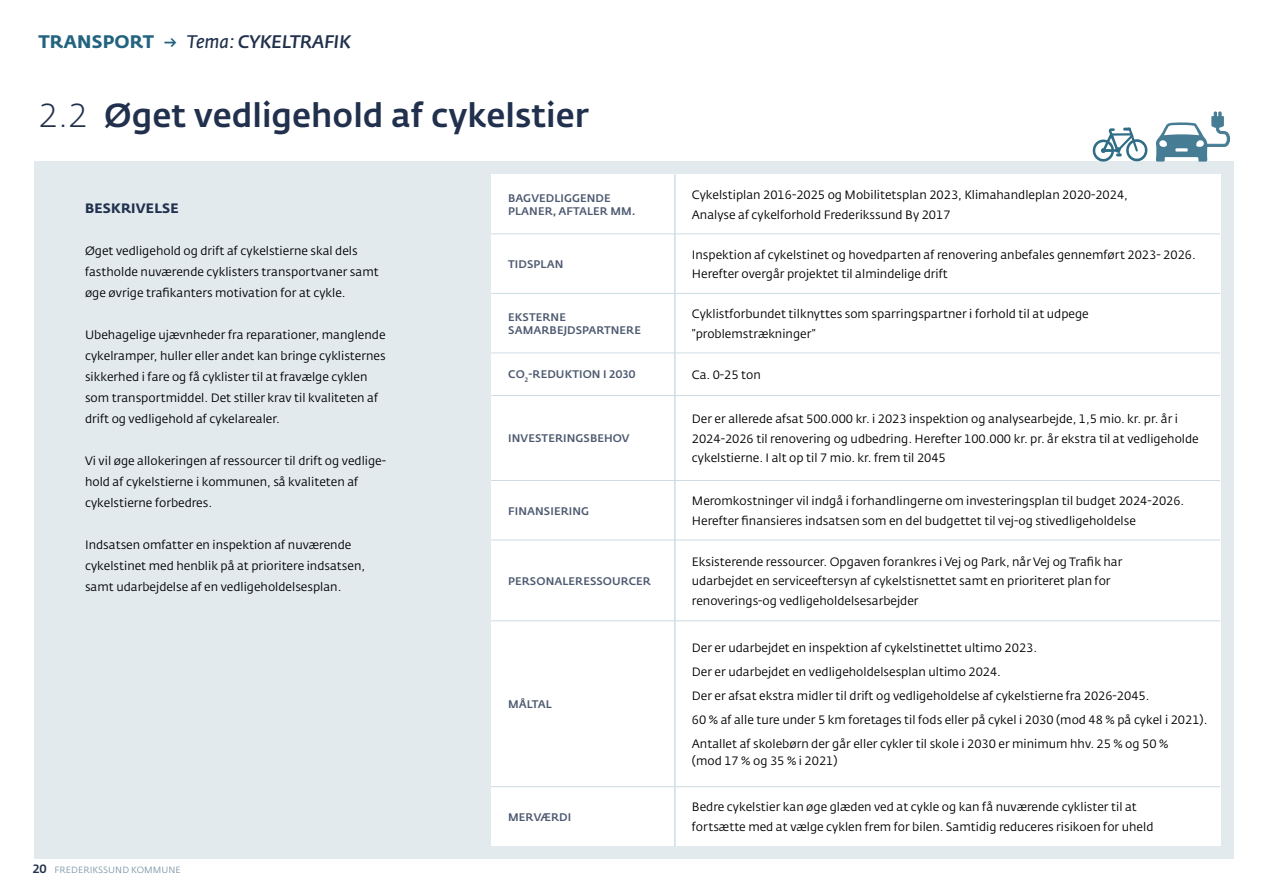
<style>
.page{position:relative;width:1263px;height:893px;background:#fff}
.page>*{position:absolute;margin:0;border:0;box-sizing:border-box;transform-origin:0 0}
.Rub_2{font:500 33px "Fedra Sans Std";color:#21314d}
.Område{font:italic 500 18px "Fedra Sans Std";letter-spacing:.01em;color:#21314d}
.MR_Beskrivelse{font:700 13.5px "Fedra Sans Std";letter-spacing:.01em;color:#21314d}
.Tabel_regular{font:12px/19.5px "Fedra Sans Std";color:#000}
.Brød{font:12px/21px "Fedra Sans Std";color:#000}
.Tabel_fed{font:500 10.95px/13.5px "Fedra Sans Std";letter-spacing:.01em;color:#4e5a71}
.t1{font:9px "Fedra Sans Std";letter-spacing:.01em;color:#809aaa}
.s1{font-weight:700;font-style:normal;color:#22637f}
.s2{font-weight:400;font-style:normal;color:#22637f}
.s3{font-weight:400}
.s4{font-weight:300}
.s5{font-weight:500;font-size:12px;color:#21314d}
</style>
<div class="page">
<div style="left:34px;top:162px;width:1199px;height:697px;background:#e2eaee"></div>
<div style="left:491px;top:174px;width:729px;height:672px;background:#fff"></div>
<hr style="left:674px;top:174px;width:1px;height:59px;background:#cedce3">
<hr style="left:491px;top:233px;width:184px;height:1px;background:#cedce3">
<hr style="left:675px;top:233px;width:545px;height:1px;background:#cedce3">
<hr style="left:674px;top:234px;width:1px;height:59px;background:#cedce3">
<hr style="left:491px;top:293px;width:184px;height:1px;background:#cedce3">
<hr style="left:675px;top:293px;width:545px;height:1px;background:#cedce3">
<hr style="left:674px;top:294px;width:1px;height:59px;background:#cedce3">
<hr style="left:491px;top:353px;width:184px;height:1px;background:#cedce3">
<hr style="left:675px;top:353px;width:545px;height:1px;background:#cedce3">
<hr style="left:674px;top:353px;width:1px;height:42px;background:#cedce3">
<hr style="left:491px;top:395px;width:184px;height:1px;background:#cedce3">
<hr style="left:675px;top:395px;width:545px;height:1px;background:#cedce3">
<hr style="left:674px;top:396px;width:1px;height:84px;background:#cedce3">
<hr style="left:491px;top:480px;width:184px;height:1px;background:#cedce3">
<hr style="left:675px;top:480px;width:545px;height:1px;background:#cedce3">
<hr style="left:674px;top:481px;width:1px;height:59px;background:#cedce3">
<hr style="left:491px;top:540px;width:184px;height:1px;background:#cedce3">
<hr style="left:675px;top:540px;width:545px;height:1px;background:#cedce3">
<hr style="left:674px;top:540px;width:1px;height:80px;background:#cedce3">
<hr style="left:491px;top:620px;width:184px;height:1px;background:#cedce3">
<hr style="left:675px;top:620px;width:545px;height:1px;background:#cedce3">
<hr style="left:674px;top:621px;width:1px;height:165px;background:#cedce3">
<hr style="left:491px;top:786px;width:184px;height:1px;background:#cedce3">
<hr style="left:675px;top:786px;width:545px;height:1px;background:#cedce3">
<hr style="left:674px;top:787px;width:1px;height:59px;background:#cedce3">
<svg style="left:1093px;top:128px;width:55px;height:34px"></svg>
<svg style="left:1156px;top:112px;width:74px;height:50px"></svg>
<p class="Område" style="left:38px;top:31px;width:314px"><span class="s1">TRANSPORT</span> <span class="s2">→</span> <span class="s3">Tema:</span> CYKELTRAFIK</p>
<h1 class="Rub_2" style="left:38px;top:95px;width:552px"><span class="s4">2.2</span> Øget vedligehold af cykelstier</h1>
<h2 class="MR_Beskrivelse" style="left:85px;top:199px;width:95px">BESKRIVELSE</h2>
<p class="Brød" style="left:85px;top:240px;width:295px">Øget vedligehold og drift af cykelstierne skal dels fastholde nuværende cyklisters transportvaner samt øge øvrige trafikanters motivation for at cykle.</p>
<p class="Brød" style="left:85px;top:324px;width:302px">Ubehagelige ujævnheder fra reparationer, manglende cykelramper, huller eller andet kan bringe cyklisternes sikkerhed i fare og få cyklister til at fravælge cyklen som transportmiddel. Det stiller krav til kvaliteten af drift og vedligehold af cykelarealer.</p>
<p class="Brød" style="left:85px;top:450px;width:302px">Vi vil øge allokeringen af ressourcer til drift og vedlige&shy;hold af cykelstierne i kommunen, så kvaliteten af cykelstierne forbedres.</p>
<p class="Brød" style="left:85px;top:534px;width:282px">Indsatsen omfatter en inspektion af nuværende cykelstinet med henblik på at prioritere indsatsen, samt udarbejdelse af en vedligeholdelsesplan.</p>
<p class="t1" style="left:32px;top:864px;width:150px"><span class="s5">20</span> FREDERIKSSUND KOMMUNE</p>
<p class="Tabel_fed" style="left:508px;top:191px;width:129px">BAGVEDLIGGENDE<br>PLANER, AFTALER MM.</p>
<p class="Tabel_regular" style="left:692px;top:185px;width:438px">Cykelstiplan 2016-2025 og Mobilitetsplan 2023, Klimahandleplan 2020-2024,<br>Analyse af cykelforhold Frederikssund By 2017</p>
<p class="Tabel_fed" style="left:508px;top:257px;width:57px">TIDSPLAN</p>
<p class="Tabel_regular" style="left:692px;top:245px;width:505px">Inspektion af cykelstinet og hovedparten af renovering anbefales gennemført 2023- 2026.<br>Herefter overgår projektet til almindelige drift</p>
<p class="Tabel_fed" style="left:508px;top:310px;width:134px">EKSTERNE<br>SAMARBEJDSPARTNERE</p>
<p class="Tabel_regular" style="left:692px;top:304px;width:398px">Cyklistforbundet tilknyttes som sparringspartner i forhold til at udpege ”problemstrækninger”</p>
<p class="Tabel_fed" style="left:508px;top:368px;width:129px">CO<sub>2</sub>-REDUKTION I 2030</p>
<p class="Tabel_regular" style="left:692px;top:365px;width:70px">Ca. 0-25 ton</p>
<p class="Tabel_fed" style="left:508px;top:432px;width:123px">INVESTERINGSBEHOV</p>
<p class="Tabel_regular" style="left:692px;top:409px;width:508px">Der er allerede afsat 500.000 kr. i 2023 inspektion og analysearbejde, 1,5 mio. kr. pr. år i<br>2024-2026 til renovering og udbedring. Herefter 100.000 kr. pr. år ekstra til at vedligeholde cykelstierne. I alt op til 7 mio. kr. frem til 2045</p>
<p class="Tabel_fed" style="left:508px;top:504px;width:82px">FINANSIERING</p>
<p class="Tabel_regular" style="left:692px;top:491px;width:494px">Meromkostninger vil indgå i forhandlingerne om investeringsplan til budget 2024-2026.<br>Herefter finansieres indsatsen som en del budgettet til vej-og stivedligeholdelse</p>
<p class="Tabel_fed" style="left:508px;top:574px;width:144px">PERSONALERESSOURCER</p>
<p class="Tabel_fed" style="left:508px;top:697px;width:45px">MÅLTAL</p>
<p class="Tabel_regular" style="left:692px;top:552px;width:432px">Eksisterende ressourcer. Opgaven forankres i Vej og Park, når Vej og Trafik har udarbejdet en serviceeftersyn af cykelstisnettet samt en prioriteret plan for renoverings-og vedligeholdelsesarbejder</p>
<p class="Tabel_regular" style="left:692px;top:638px;width:347px">Der er udarbejdet en inspektion af cykelstinettet ultimo 2023.</p>
<p class="Tabel_regular" style="left:692px;top:662px;width:311px">Der er udarbejdet en vedligeholdelsesplan ultimo 2024.</p>
<p class="Tabel_regular" style="left:692px;top:686px;width:459px">Der er afsat ekstra midler til drift og vedligeholdelse af cykelstierne fra 2026-2045.</p>
<p class="Tabel_regular" style="left:692px;top:710px;width:517px">60 % af alle ture under 5 km foretages til fods eller på cykel i 2030 (mod 48 % på cykel i 2021).</p>
<p class="Tabel_regular" style="left:692px;top:736px;width:478px;line-height:16.5px">Antallet af skolebørn der går eller cykler til skole i 2030 er minimum hhv. 25 % og 50 % (mod 17 % og 35 % i 2021)</p>
<p class="Tabel_fed" style="left:508px;top:810px;width:65px">MERVÆRDI</p>
<p class="Tabel_regular" style="left:692px;top:798px;width:463px">Bedre cykelstier kan øge glæden ved at cykle og kan få nuværende cyklister til at fortsætte med at vælge cyklen frem for bilen. Samtidig reduceres risikoen for uheld</p>
</div>
